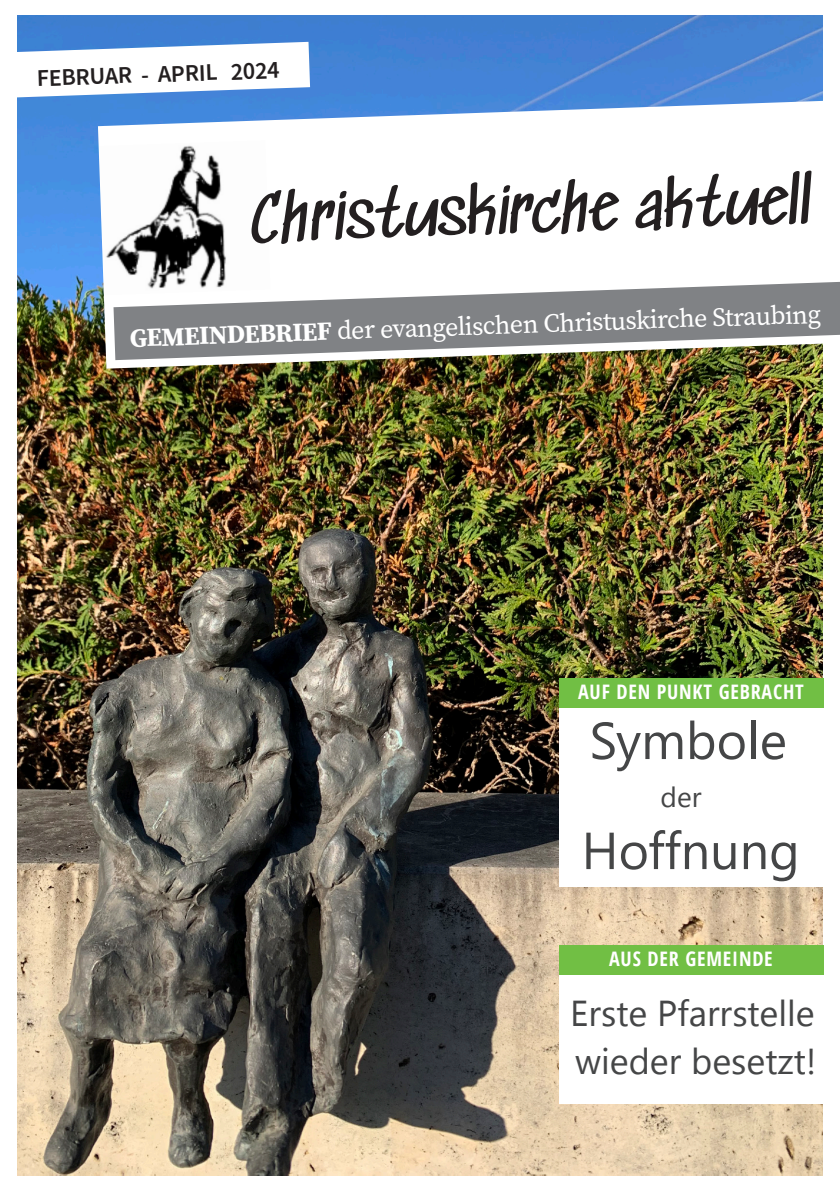
<style>
.page{position:relative;width:840px;height:1191px;background:#fff}
.page>*{position:absolute;margin:0;border:0;box-sizing:border-box;transform-origin:0 0}
.a_fließtext_serif_10{font:62px "Sedgwick Ave";color:#231f20}
.a_titelzeile_gross{font:52px "Segoe UI Emoji";color:#454647}
.a_titelzeile_gross-2{font:36px "Segoe UI Emoji";color:#454647}
.t1{font:26px "Source Serif Pro";color:#fff}
.a_fließtext_sans_10p{font:600 24px "Source Sans Pro";color:#231f20}
.a_rubrik_10pt{font:700 condensed 20px "Open Sans";letter-spacing:.04em;color:#fff}
.s1{font-weight:700}
</style>
<div class="page">
<img style="left:17px;top:16px;width:805px;height:1159px">
<div style="left:558px;top:969px;width:264px;height:135px;background:#fff"></div>
<div style="left:558px;top:699px;width:264px;height:187px;background:#fff"></div>
<svg style="left:98px;top:100px;width:725px;height:269px"></svg>
<svg style="left:113px;top:282px;width:726px;height:78px;fill:#808285"></svg>
<svg style="left:17px;top:42px;width:293px;height:56px"></svg>
<img style="left:99px;top:140px;width:171px;height:155px">
<div style="left:558px;top:678px;width:264px;height:30px;background:#71bf44"></div>
<div style="left:558px;top:945px;width:264px;height:29px;background:#71bf44"></div>
<p class="a_fließtext_sans_10p" style="left:36px;top:62px;width:244px;rotate:-2deg">FEBRUAR - APRIL 2024</p>
<p class="a_fließtext_serif_10" style="left:248px;top:187px;width:564px;rotate:-2deg">Christuskirche aktuell</p>
<p class="t1" style="left:129px;top:320px;width:692px;rotate:-2deg"><span class="s1">GEMEINDEBRIEF</span> der evangelischen Christuskirche Straubing</p>
<p class="a_rubrik_10pt" style="left:577px;top:678px;width:227px">AUF DEN PUNKT GEBRACHT</p>
<p class="a_titelzeile_gross" style="left:581px;top:819px;width:189px">★□ ■◆■</p>
<p class="a_rubrik_10pt" style="left:608px;top:944px;width:165px">AUS DER GEMEINDE</p>
<p class="a_titelzeile_gross-2" style="left:732px;top:991px;width:65px">▲▼ ●●</p>
<p class="a_titelzeile_gross-2" style="left:730px;top:1039px;width:76px">▲▼▼</p>
</div>
